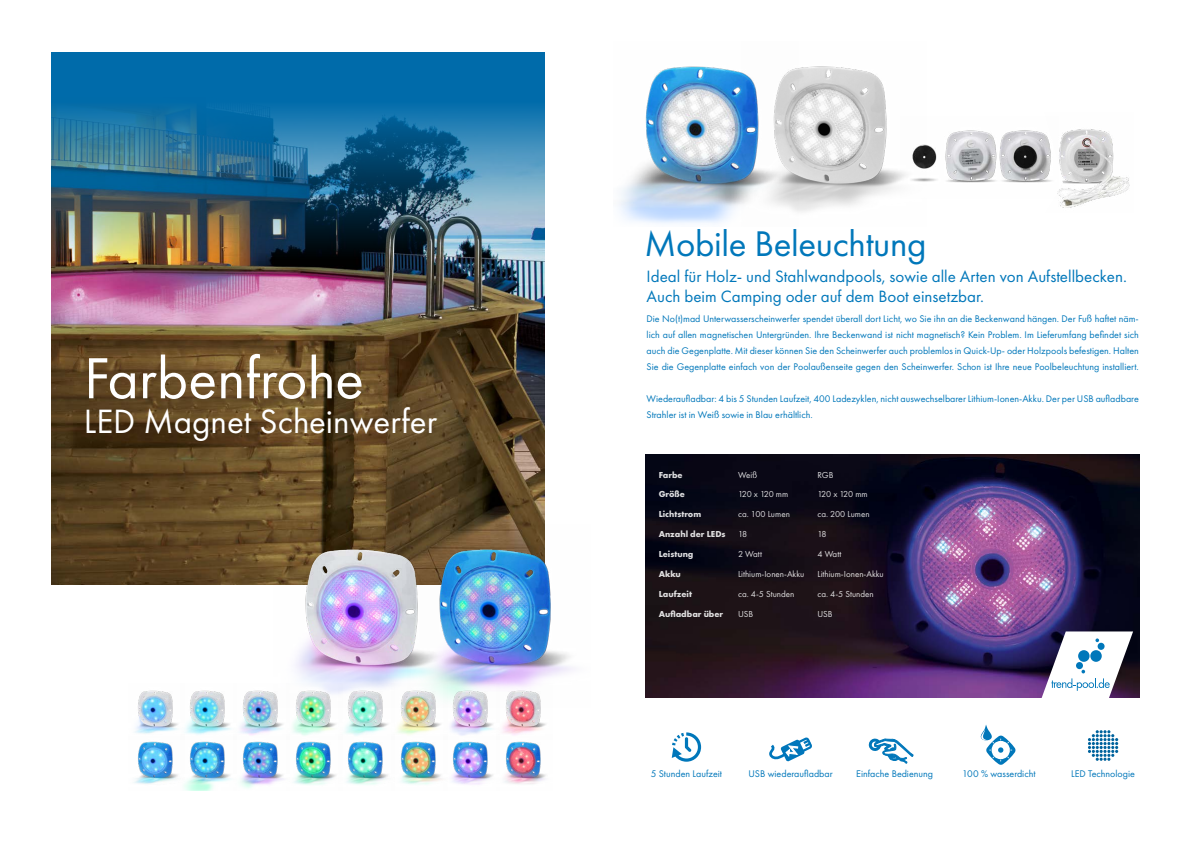
<style>
.page{position:relative;width:1191px;height:842px;background:#fff}
.page>*{position:absolute;margin:0;border:0;box-sizing:border-box;transform-origin:0 0}
.t1{font:60px "Futura PT";color:#fff}
.t2{font:37px "Futura PT";letter-spacing:-.01em;color:#0077ba}
.t3{font:35px "Futura PT";color:#fff}
.t4{font:17px/20px "Futura PT";color:#0077ba}
.t5{font:10px/16px "Futura PT";color:#0077ba;text-align:justify}
.t6{font:9px "Futura PT";color:#fff}
.t7{font:700 9px "Futura PT";color:#fff}
</style>
<div class="page">
<img style="left:646px;top:454px;width:494px;height:243px">
<img style="left:926px;top:130px;width:117px;height:53px">
<img style="left:1043px;top:129px;width:87px;height:79px">
<div style="left:51px;top:52px;width:493px;height:533px;background:#006baa"></div>
<img style="left:51px;top:108px;width:493px;height:477px">
<img style="left:798px;top:66px;width:128px;height:146px">
<img style="left:274px;top:525px;width:134px;height:158px">
<img style="left:619px;top:66px;width:179px;height:158px">
<img style="left:408px;top:525px;width:165px;height:158px">
<img style="left:135px;top:690px;width:43px;height:44px">
<img style="left:185px;top:690px;width:46px;height:45px">
<img style="left:240px;top:690px;width:43px;height:45px">
<img style="left:292px;top:683px;width:47px;height:52px">
<img style="left:339px;top:683px;width:52px;height:52px">
<img style="left:391px;top:683px;width:53px;height:52px">
<img style="left:444px;top:683px;width:52px;height:52px">
<img style="left:496px;top:683px;width:50px;height:52px">
<img style="left:134px;top:741px;width:44px;height:43px">
<img style="left:183px;top:741px;width:48px;height:50px">
<img style="left:240px;top:735px;width:44px;height:54px">
<img style="left:294px;top:735px;width:42px;height:50px">
<img style="left:346px;top:735px;width:42px;height:50px">
<img style="left:401px;top:741px;width:41px;height:44px">
<img style="left:452px;top:735px;width:41px;height:50px">
<img style="left:505px;top:735px;width:41px;height:49px">
<svg style="left:1088px;top:730px;width:30px;height:31px"></svg>
<svg style="left:671px;top:732px;width:30px;height:30px"></svg>
<svg style="left:980px;top:725px;width:35px;height:40px"></svg>
<svg style="left:869px;top:738px;width:44px;height:26px"></svg>
<svg style="left:769px;top:737px;width:43px;height:25px"></svg>
<svg style="left:1035px;top:631px;width:98px;height:67px"></svg>
<h1 class="t1" style="left:84px;top:343px;width:282px">Farbenfrohe</h1>
<h3 class="t3" style="left:84px;top:400px;width:355px">LED Magnet Scheinwerfer</h3>
<h2 class="t2" style="left:644px;top:222px;width:284px">Mobile Beleuchtung</h2>
<h3 class="t4" style="left:646px;top:266px;width:482px">Ideal für Holz- und Stahlwandpools, sowie alle Arten von Aufstellbecken.<br>Auch beim Camping oder auf dem Boot einsetzbar.</h3>
<p class="t5" style="left:646px;top:310px;width:494px">Die No(t)mad Unterwasserscheinwerfer spendet überall dort Licht, wo Sie ihn an die Beckenwand hängen. Der Fuß haftet näm&shy;lich auf allen magnetischen Untergründen. Ihre Beckenwand ist nicht magnetisch? Kein Problem. Im Lieferumfang befindet sich auch die Gegenplatte. Mit dieser können Sie den Scheinwerfer auch problemlos in Quick-Up- oder Holzpools befestigen. Halten Sie die Gegenplatte einfach von der Poolaußenseite gegen den Scheinwerfer. Schon ist Ihre neue Poolbeleuchtung installiert.</p>
<p class="t5" style="left:646px;top:390px;width:494px">Wiederaufladbar: 4 bis 5 Stunden Laufzeit, 400 Ladezyklen, nicht auswechselbarer Lithium-Ionen-Akku. Der per USB aufladbare<br>Strahler ist in Weiß sowie in Blau erhältlich.</p>
<p class="t7" style="left:658px;top:469px;width:26px">Farbe</p>
<p class="t6" style="left:738px;top:469px;width:21px">Weiß</p>
<p class="t6" style="left:817px;top:469px;width:18px">RGB</p>
<p class="t7" style="left:658px;top:489px;width:28px">Größe</p>
<p class="t6" style="left:738px;top:489px;width:52px">120 x 120 mm</p>
<p class="t6" style="left:817px;top:489px;width:52px">120 x 120 mm</p>
<p class="t7" style="left:658px;top:508px;width:44px">Lichtstrom</p>
<p class="t6" style="left:738px;top:509px;width:53px">ca. 100 Lumen</p>
<p class="t6" style="left:817px;top:509px;width:54px">ca. 200 Lumen</p>
<p class="t7" style="left:658px;top:528px;width:68px">Anzahl der LEDs</p>
<p class="t6" style="left:738px;top:529px;width:11px">18</p>
<p class="t6" style="left:817px;top:529px;width:11px">18</p>
<p class="t7" style="left:658px;top:548px;width:36px">Leistung</p>
<p class="t6" style="left:738px;top:549px;width:25px">2 Watt</p>
<p class="t6" style="left:817px;top:549px;width:25px">4 Watt</p>
<p class="t7" style="left:658px;top:568px;width:24px">Akku</p>
<p class="t6" style="left:738px;top:568px;width:68px">Lithium-Ionen-Akku</p>
<p class="t6" style="left:817px;top:568px;width:68px">Lithium-Ionen-Akku</p>
<p class="t7" style="left:658px;top:588px;width:35px">Laufzeit</p>
<p class="t6" style="left:738px;top:588px;width:58px">ca. 4-5 Stunden</p>
<p class="t6" style="left:817px;top:588px;width:58px">ca. 4-5 Stunden</p>
<p class="t7" style="left:658px;top:608px;width:66px">Aufladbar über</p>
<p class="t6" style="left:738px;top:608px;width:17px">USB</p>
<p class="t6" style="left:817px;top:608px;width:17px">USB</p>
<p class="t5" style="left:651px;top:765px;width:73px">5 Stunden Laufzeit</p>
<p class="t5" style="left:748px;top:765px;width:86px">USB wiederaufladbar</p>
<p class="t5" style="left:856px;top:765px;width:78px">Einfache Bedienung</p>
<p class="t5" style="left:962px;top:765px;width:75px">100 % wasserdicht</p>
<p class="t5" style="left:1071px;top:765px;width:65px">LED Technologie</p>
</div>
